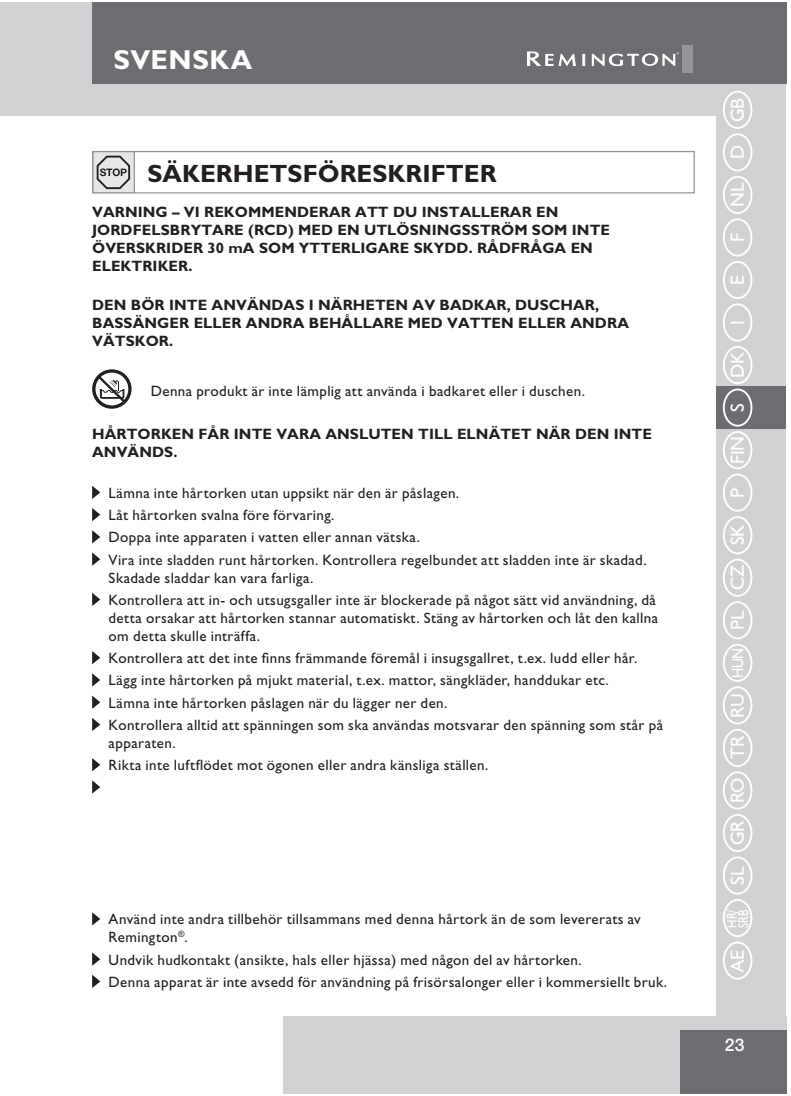
<style>
.page{position:relative;width:791px;height:1096px;background:#fff}
.page>*{position:absolute;margin:0;border:0;box-sizing:border-box;transform-origin:0 0}
.t1{font:700 27.5px "Gill Sans";letter-spacing:.02em;color:#fff}
.t2{font:700 25px "Gill Sans";color:#231f20}
.t3{font:19px "Humanist 521 BT";color:#fff}
.t4{font:500 17.5px "Helvetica Neue";color:#fff}
.t5{font:16.25px "Gill Sans";color:#fff;scale:.87 1}
.t6{font:15px/22.2px "Gill Sans";letter-spacing:.025em;color:#231f20}
.t7{font:700 15px/18px "Gill Sans";letter-spacing:.005em;color:#231f20}
.t8{font:14.25px/11.5px "Humanist 521 BT";color:#fff;text-align:right;scale:.8 1}
.s1{font-size:19px}
</style>
<div class="page">
<div style="left:0;top:2px;width:21px;height:113px;background:#d1d2d4"></div>
<div style="left:716px;top:67px;width:69px;height:963px;background:#d1d2d4"></div>
<div style="left:23px;top:2px;width:705px;height:113px;background:#d1d2d4"></div>
<div style="left:283px;top:1015px;width:504px;height:78px;background:#d1d2d4"></div>
<div style="left:680px;top:1030px;width:107px;height:63px;background:#6c6d70"></div>
<hr style="left:21px;top:2px;width:2px;height:113px;background:#d1d2d4">
<div style="left:92px;top:2px;width:695px;height:82px;background:#6c6d70"></div>
<div style="left:681px;top:45px;width:11px;height:28px;background:#939598"></div>
<svg style="left:527px;top:51px;width:49px;height:15px"></svg>
<svg style="left:582px;top:54px;width:3px;height:12px"></svg>
<svg style="left:591px;top:52px;width:88px;height:14px"></svg>
<div style="left:723px;top:91px;width:29px;height:38px;border:2px solid #fff;border-radius:50%"></div>
<div style="left:723px;top:133px;width:29px;height:38px;border:2px solid #fff;border-radius:50%"></div>
<div style="left:723px;top:176px;width:29px;height:38px;border:2px solid #fff;border-radius:50%"></div>
<div style="left:723px;top:218px;width:29px;height:38px;border:2px solid #fff;border-radius:50%"></div>
<div style="left:723px;top:261px;width:29px;height:38px;border:2px solid #fff;border-radius:50%"></div>
<div style="left:723px;top:303px;width:29px;height:38px;border:2px solid #fff;border-radius:50%"></div>
<div style="left:723px;top:346px;width:29px;height:38px;border:2px solid #fff;border-radius:50%"></div>
<div style="left:723px;top:431px;width:29px;height:38px;border:2px solid #fff;border-radius:50%"></div>
<div style="left:723px;top:473px;width:29px;height:39px;border:2px solid #fff;border-radius:50%"></div>
<div style="left:723px;top:516px;width:29px;height:38px;border:2px solid #fff;border-radius:50%"></div>
<div style="left:723px;top:558px;width:29px;height:39px;border:2px solid #fff;border-radius:50%"></div>
<div style="left:723px;top:601px;width:29px;height:38px;border:2px solid #fff;border-radius:50%"></div>
<div style="left:723px;top:643px;width:29px;height:39px;border:2px solid #fff;border-radius:50%"></div>
<div style="left:723px;top:686px;width:29px;height:38px;border:2px solid #fff;border-radius:50%"></div>
<div style="left:723px;top:729px;width:29px;height:38px;border:2px solid #fff;border-radius:50%"></div>
<div style="left:723px;top:771px;width:29px;height:38px;border:2px solid #fff;border-radius:50%"></div>
<div style="left:723px;top:814px;width:29px;height:38px;border:2px solid #fff;border-radius:50%"></div>
<div style="left:723px;top:856px;width:29px;height:38px;border:2px solid #fff;border-radius:50%"></div>
<div style="left:723px;top:941px;width:29px;height:38px;border:2px solid #fff;border-radius:50%"></div>
<div style="left:722px;top:899px;width:30px;height:38px;border:2px solid #fff;border-radius:50%"></div>
<div style="left:716px;top:386px;width:69px;height:43px;background:#6c6d70"></div>
<div style="left:723px;top:388px;width:29px;height:38px;border:2px solid #fff;border-radius:50%"></div>
<div style="left:93px;top:152px;width:41px;height:41px;background:#e6e7e9"></div>
<div style="left:93px;top:152px;width:42px;height:41px;border:1px solid #939598"></div>
<svg style="left:96px;top:155px;width:35px;height:35px"></svg>
<div style="left:92px;top:151px;width:602px;height:42px;border:1px solid #939598"></div>
<svg style="left:92px;top:369px;width:40px;height:40px"></svg>
<svg style="left:95px;top:372px;width:33px;height:33px"></svg>
<svg style="left:98px;top:376px;width:27px;height:26px"></svg>
<svg style="left:92px;top:485px;width:8px;height:14px"></svg>
<svg style="left:92px;top:508px;width:8px;height:13px"></svg>
<svg style="left:92px;top:530px;width:8px;height:13px"></svg>
<svg style="left:92px;top:552px;width:8px;height:13px"></svg>
<svg style="left:92px;top:593px;width:8px;height:13px"></svg>
<svg style="left:92px;top:651px;width:8px;height:13px"></svg>
<svg style="left:92px;top:673px;width:8px;height:13px"></svg>
<svg style="left:92px;top:695px;width:8px;height:14px"></svg>
<svg style="left:92px;top:718px;width:8px;height:13px"></svg>
<svg style="left:92px;top:758px;width:8px;height:13px"></svg>
<svg style="left:92px;top:780px;width:8px;height:13px"></svg>
<svg style="left:92px;top:912px;width:8px;height:13px"></svg>
<svg style="left:92px;top:952px;width:8px;height:13px"></svg>
<svg style="left:92px;top:974px;width:8px;height:14px"></svg>
<h1 class="t1" style="left:113px;top:50px;width:140px">SVENSKA</h1>
<h2 class="t2" style="left:147px;top:164px;width:351px">SÄKERHETSFÖRESKRIFTER</h2>
<p class="t7" style="left:92px;top:204px;width:519px">VARNING – VI REKOMMENDERAR ATT DU INSTALLERAR EN JORDFELSBRYTARE (RCD) MED EN UTLÖSNINGSSTRÖM SOM INTE ÖVERSKRIDER 30 mA SOM YTTERLIGARE SKYDD. RÅDFRÅGA EN ELEKTRIKER.</p>
<p class="t7" style="left:92px;top:297px;width:538px">DEN BÖR INTE ANVÄNDAS I NÄRHETEN AV BADKAR, DUSCHAR,<br>BASSÄNGER ELLER ANDRA BEHÅLLARE MED VATTEN ELLER ANDRA<br>VÄTSKOR.</p>
<p class="t6" style="left:151px;top:382px;width:436px">Denna produkt är inte lämplig att använda i badkaret eller i duschen.</p>
<p class="t7" style="left:92px;top:427px;width:561px">HÅRTORKEN FÅR INTE VARA ANSLUTEN TILL ELNÄTET NÄR DEN INTE<br>ANVÄNDS.</p>
<p class="t6" style="left:109px;top:483px;width:539px">Lämna inte hårtorken utan uppsikt när den är påslagen.<br>Låt hårtorken svalna före förvaring.<br>Doppa inte apparaten i vatten eller annan vätska.<br>Vira inte sladden runt hårtorken. Kontrollera regelbundet att sladden inte är skadad.</p>
<p class="t6" style="left:109px;top:568px;width:549px">Skadade sladdar kan vara farliga.<br>Kontrollera att in- och utsugsgaller inte är blockerade på något sätt vid användning, då</p>
<p class="t6" style="left:109px;top:610px;width:551px;line-height:18px">detta orsakar att hårtorken stannar automatiskt. Stäng av hårtorken och låt den kallna om detta skulle inträffa.</p>
<p class="t6" style="left:109px;top:648px;width:556px">Kontrollera att det inte finns främmande föremål i insugsgallret, t.ex. ludd eller hår.<br>Lägg inte hårtorken på mjukt material, t.ex. mattor, sängkläder, handdukar etc.<br>Lämna inte hårtorken påslagen när du lägger ner den.<br>Kontrollera alltid att spänningen som ska användas motsvarar den spänning som står på</p>
<p class="t6" style="left:109px;top:733px;width:381px">apparaten.<br>Rikta inte luftflödet mot ögonen eller andra känsliga ställen.</p>
<p class="t6" style="left:109px;top:911px;width:533px;line-height:18px">Använd inte andra tillbehör tillsammans med denna hårtork än de som levererats av<br>Remington<sup>®</sup>.</p>
<p class="t6" style="left:109px;top:950px;width:560px">Undvik hudkontakt (ansikte, hals eller hjässa) med någon del av hårtorken.<br>Denna apparat är inte avsedd för användning på frisörsalonger eller i kommersiellt bruk.</p>
<p class="t3" style="left:730px;top:122px;width:26px;rotate:-90deg">GB</p>
<p class="t3" style="left:730px;top:159px;width:16px;rotate:-90deg">D</p>
<p class="t3" style="left:730px;top:207px;width:26px;rotate:-90deg">NL</p>
<p class="t3" style="left:730px;top:242px;width:11px;rotate:-90deg">F</p>
<p class="t3" style="left:730px;top:285px;width:12px;rotate:-90deg">E</p>
<p class="t3" style="left:730px;top:325px;width:6px;rotate:-90deg">I</p>
<p class="t3" style="left:730px;top:378px;width:27px;rotate:-90deg">DK</p>
<p class="t3" style="left:730px;top:412px;width:10px;rotate:-90deg">S</p>
<p class="t3" style="left:730px;top:464px;width:30px;rotate:-90deg">FIN</p>
<p class="t3" style="left:730px;top:498px;width:12px;rotate:-90deg">P</p>
<p class="t3" style="left:730px;top:545px;width:22px;rotate:-90deg">SK</p>
<p class="t3" style="left:730px;top:590px;width:27px;rotate:-90deg">CZ</p>
<p class="t3" style="left:730px;top:630px;width:21px;rotate:-90deg">PL</p>
<p class="t5" style="left:731px;top:677px;width:36px;rotate:-90deg">HUN</p>
<p class="t3" style="left:730px;top:717px;width:26px;rotate:-90deg">RU</p>
<p class="t3" style="left:730px;top:759px;width:24px;rotate:-90deg">TR</p>
<p class="t3" style="left:730px;top:803px;width:27px;rotate:-90deg">RO</p>
<p class="t3" style="left:730px;top:845px;width:26px;rotate:-90deg">GR</p>
<p class="t3" style="left:730px;top:884px;width:20px;rotate:-90deg">SL</p>
<p class="t8" style="left:727px;top:971px;width:79px;rotate:-90deg"><span class="s1">AE</span> HR/<br>SRB</p>
<p class="t4" style="left:725px;top:1038px;width:21px">23</p>
</div>
